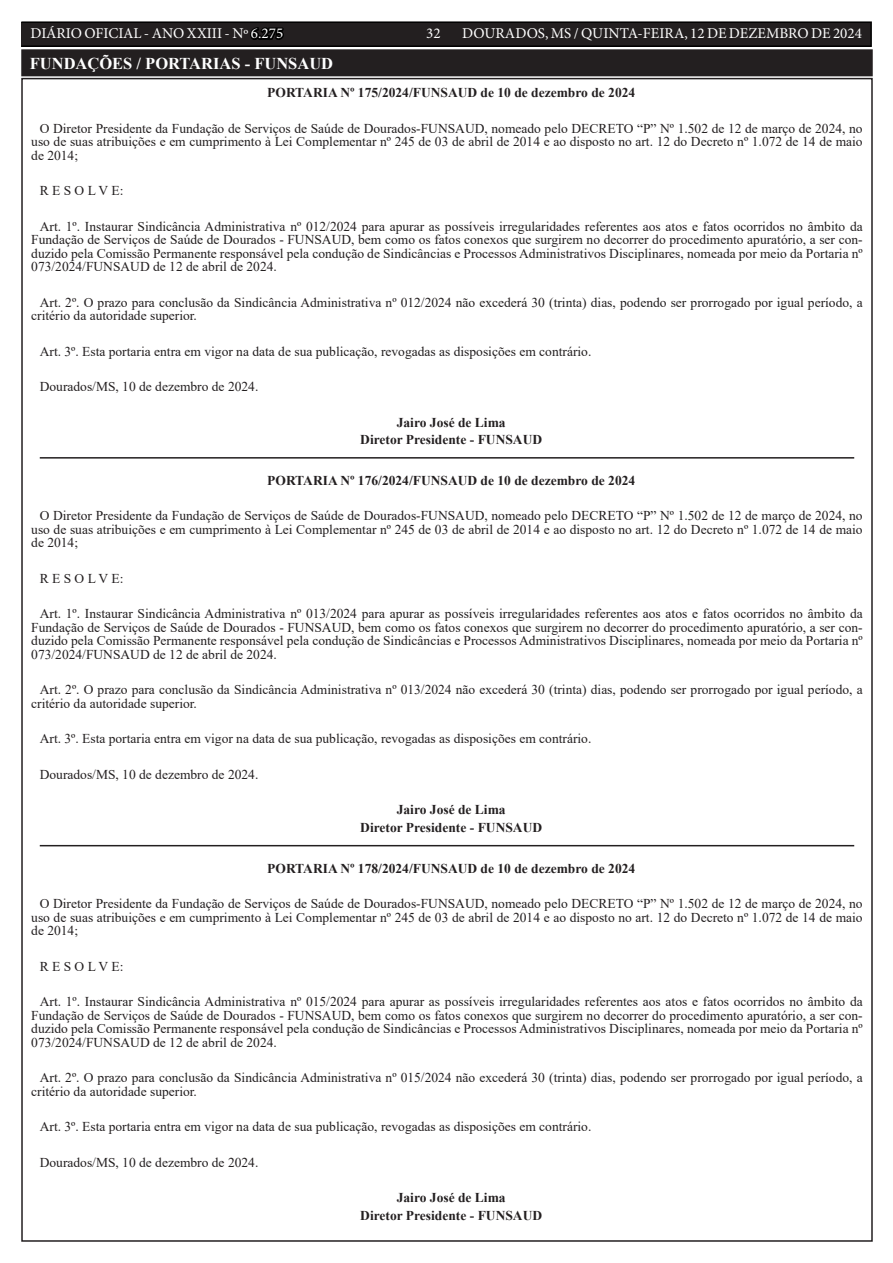
<style>
.page{position:relative;width:893px;height:1263px;background:#fff}
.page>*{position:absolute;margin:0;border:0;box-sizing:border-box;transform-origin:0 0}
.TEXTO{font:700 16.5px "Times New Roman";color:#fff}
.t1{font:15px "Minion Pro";color:#fff}
.TEXTO-2{font:13.5px/13.5px "Times New Roman";color:#231f20;text-align:justify}
.TEXTO-3{font:700 13.5px "Times New Roman";color:#231f20}
.s1{color:#000}
</style>
<div class="page">
<div style="left:21px;top:22px;width:850px;height:24px;background:#231f20"></div>
<div style="left:21px;top:21px;width:851px;height:26px;border:2px solid #000"></div>
<hr style="left:40px;top:457px;width:814px;height:2px;background:#231f20">
<hr style="left:40px;top:845px;width:814px;height:1px;background:#231f20">
<div style="left:23px;top:51px;width:848px;height:23px;background:#231f20"></div>
<div style="left:21px;top:49px;width:852px;height:27px;border:4px solid #231f20"></div>
<p class="t1" style="left:31px;top:24px;width:254px">DIÁRIO OFICIAL - ANO XXIII - Nº <span class="s1">6.275</span></p>
<p class="t1" style="left:426px;top:24px;width:16px">32</p>
<p class="t1" style="left:462px;top:24px;width:401px">DOURADOS, MS / QUINTA-FEIRA, 12 DE DEZEMBRO DE 2024</p>
<p class="TEXTO" style="left:30px;top:52px;width:305px">FUNDAÇÕES / PORTARIAS - FUNSAUD</p>
<p class="TEXTO-3" style="left:267px;top:83px;width:369px">PORTARIA Nº 175/2024/FUNSAUD de 10 de dezembro de 2024</p>
<p class="TEXTO-2" style="left:31px;top:121px;width:833px;text-indent:9px">O Diretor Presidente da Fundação de Serviços de Saúde de Dourados-FUNSAUD, nomeado pelo DECRETO “P” Nº 1.502 de 12 de março de 2024, no uso de suas atribuições e em cumprimento à Lei Complementar nº 245 de 03 de abril de 2014 e ao disposto no art. 12 do Decreto nº 1.072 de 14 de maio de 2014;</p>
<p class="TEXTO-2" style="left:40px;top:183px;width:85px">R E S O L V E:</p>
<p class="TEXTO-2" style="left:31px;top:219px;width:833px;text-indent:9px">Art. 1º. Instaurar Sindicância Administrativa nº 012/2024 para apurar as possíveis irregularidades referentes aos atos e fatos ocorridos no âmbito da Fundação de Serviços de Saúde de Dourados - FUNSAUD, bem como os fatos conexos que surgirem no decorrer do procedimento apuratório, a ser con&shy;duzido pela Comissão Permanente responsável pela condução de Sindicâncias e Processos Administrativos Disciplinares, nomeada por meio da Portaria nº 073/2024/FUNSAUD de 12 de abril de 2024.</p>
<p class="TEXTO-2" style="left:31px;top:295px;width:833px;text-indent:9px">Art. 2º. O prazo para conclusão da Sindicância Administrativa nº 012/2024 não excederá 30 (trinta) dias, podendo ser prorrogado por igual período, a critério da autoridade superior.</p>
<p class="TEXTO-2" style="left:40px;top:344px;width:553px">Art. 3º. Esta portaria entra em vigor na data de sua publicação, revogadas as disposições em contrário.</p>
<p class="TEXTO-2" style="left:40px;top:379px;width:220px">Dourados/MS, 10 de dezembro de 2024.</p>
<p class="TEXTO-3" style="left:397px;top:412px;width:110px">Jairo José de Lima</p>
<p class="TEXTO-3" style="left:360px;top:430px;width:183px">Diretor Presidente - FUNSAUD</p>
<p class="TEXTO-3" style="left:267px;top:471px;width:369px">PORTARIA Nº 176/2024/FUNSAUD de 10 de dezembro de 2024</p>
<p class="TEXTO-2" style="left:31px;top:509px;width:833px;text-indent:9px">O Diretor Presidente da Fundação de Serviços de Saúde de Dourados-FUNSAUD, nomeado pelo DECRETO “P” Nº 1.502 de 12 de março de 2024, no uso de suas atribuições e em cumprimento à Lei Complementar nº 245 de 03 de abril de 2014 e ao disposto no art. 12 do Decreto nº 1.072 de 14 de maio de 2014;</p>
<p class="TEXTO-2" style="left:40px;top:571px;width:85px">R E S O L V E:</p>
<p class="TEXTO-2" style="left:31px;top:607px;width:833px;text-indent:9px">Art. 1º. Instaurar Sindicância Administrativa nº 013/2024 para apurar as possíveis irregularidades referentes aos atos e fatos ocorridos no âmbito da Fundação de Serviços de Saúde de Dourados - FUNSAUD, bem como os fatos conexos que surgirem no decorrer do procedimento apuratório, a ser con&shy;duzido pela Comissão Permanente responsável pela condução de Sindicâncias e Processos Administrativos Disciplinares, nomeada por meio da Portaria nº 073/2024/FUNSAUD de 12 de abril de 2024.</p>
<p class="TEXTO-2" style="left:31px;top:683px;width:833px;text-indent:9px">Art. 2º. O prazo para conclusão da Sindicância Administrativa nº 013/2024 não excederá 30 (trinta) dias, podendo ser prorrogado por igual período, a critério da autoridade superior.</p>
<p class="TEXTO-2" style="left:40px;top:732px;width:553px">Art. 3º. Esta portaria entra em vigor na data de sua publicação, revogadas as disposições em contrário.</p>
<p class="TEXTO-2" style="left:40px;top:767px;width:220px">Dourados/MS, 10 de dezembro de 2024.</p>
<p class="TEXTO-3" style="left:397px;top:800px;width:110px">Jairo José de Lima</p>
<p class="TEXTO-3" style="left:360px;top:818px;width:183px">Diretor Presidente - FUNSAUD</p>
<p class="TEXTO-3" style="left:267px;top:858px;width:369px">PORTARIA Nº 178/2024/FUNSAUD de 10 de dezembro de 2024</p>
<p class="TEXTO-2" style="left:31px;top:896px;width:833px;text-indent:9px">O Diretor Presidente da Fundação de Serviços de Saúde de Dourados-FUNSAUD, nomeado pelo DECRETO “P” Nº 1.502 de 12 de março de 2024, no uso de suas atribuições e em cumprimento à Lei Complementar nº 245 de 03 de abril de 2014 e ao disposto no art. 12 do Decreto nº 1.072 de 14 de maio de 2014;</p>
<p class="TEXTO-2" style="left:40px;top:959px;width:85px">R E S O L V E:</p>
<p class="TEXTO-2" style="left:31px;top:994px;width:833px;text-indent:9px">Art. 1º. Instaurar Sindicância Administrativa nº 015/2024 para apurar as possíveis irregularidades referentes aos atos e fatos ocorridos no âmbito da Fundação de Serviços de Saúde de Dourados - FUNSAUD, bem como os fatos conexos que surgirem no decorrer do procedimento apuratório, a ser con&shy;duzido pela Comissão Permanente responsável pela condução de Sindicâncias e Processos Administrativos Disciplinares, nomeada por meio da Portaria nº 073/2024/FUNSAUD de 12 de abril de 2024.</p>
<p class="TEXTO-2" style="left:31px;top:1070px;width:833px;text-indent:9px">Art. 2º. O prazo para conclusão da Sindicância Administrativa nº 015/2024 não excederá 30 (trinta) dias, podendo ser prorrogado por igual período, a critério da autoridade superior.</p>
<p class="TEXTO-2" style="left:40px;top:1119px;width:553px">Art. 3º. Esta portaria entra em vigor na data de sua publicação, revogadas as disposições em contrário.</p>
<p class="TEXTO-2" style="left:40px;top:1155px;width:220px">Dourados/MS, 10 de dezembro de 2024.</p>
<p class="TEXTO-3" style="left:397px;top:1188px;width:110px">Jairo José de Lima</p>
<p class="TEXTO-3" style="left:360px;top:1206px;width:183px">Diretor Presidente - FUNSAUD</p>
</div>
